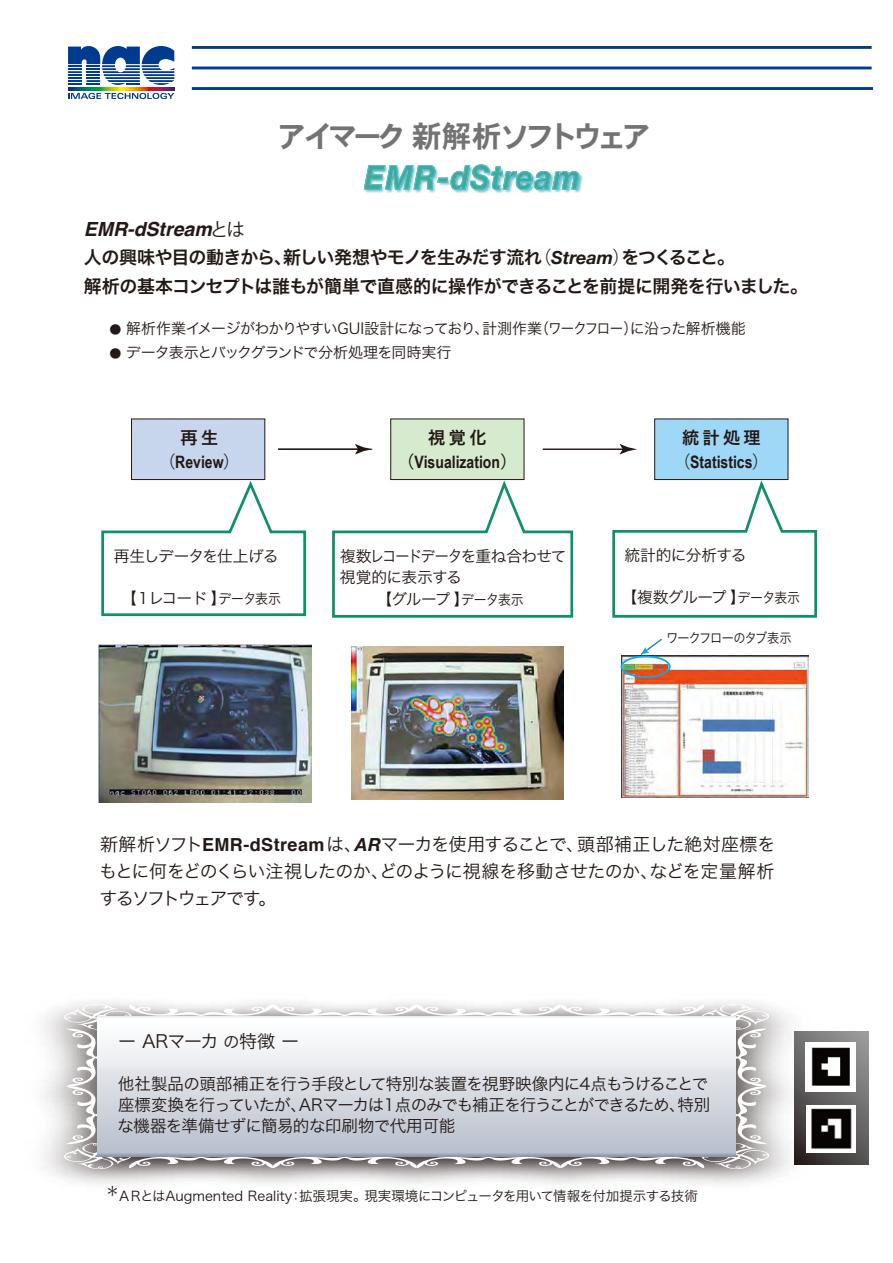
<style>
.page{position:relative;width:893px;height:1263px;background:#fff}
.page>*{position:absolute;margin:0;border:0;box-sizing:border-box;transform-origin:0 0}
.t1{font:italic 700 33px "Helvetica Neue";letter-spacing:.05em;color:#41aa92;scale:.9 1}
.t2{font:30px "DFHS Gothic Std W7";letter-spacing:-.165em;color:#747374}
.t3{font:italic 700 19.5px "Helvetica";color:#221815}
.t4{font:18px/27px "Hira Kaku Pro N W3";letter-spacing:-.065em;color:#221815;text-align:justify}
.t5{font:18px/28.5px "Hira Kaku Pro N W6";letter-spacing:-.035em;color:#221815}
.t6{font:700 17.1px "Arial Narrow";color:#221815}
.t7{font:17.1px "Hira Kaku Pro N W6";letter-spacing:.2em;color:#221815}
.t8{font:16.5px/21px "Hira Kaku Pro N W3";letter-spacing:-.04em;color:#221815}
.t9{font:15.6px/21px "Hira Kaku Pro N W3";letter-spacing:-.045em;color:#221815}
.t10{font:15px "Hira Kaku Pro N W3";letter-spacing:-.05em;color:#221815}
.t11{font:13.5px "Hira Kaku Pro N W3";color:#221815}
.t12{font:13.5px "Hira Kaku Pro N W3";letter-spacing:-.06em;color:#221815;scale:.9 1}
.s1{font-family:"Koz Go Pr 6 N";font-weight:400;font-style:normal;font-size:18px}
.s2{font-family:"Koz Go Pr 6 N"}
.s3{font-family:"Helvetica Neue";font-weight:700;font-style:italic}
.s4{font-size:12px}
.s5{font-family:"Koz Go Pro";font-weight:400}
.s6{font-size:14.25px}
.s7{font-family:"Hira Kaku Pro N W3";font-weight:400}
.s8{font-family:"Helvetica";font-weight:700}
.s9{font-size:16.5px}
</style>
<div class="page">
<hr style="left:192px;top:46px;width:680px;height:3px;background:#003b90">
<hr style="left:192px;top:87px;width:681px;height:3px;background:#003b90">
<hr style="left:192px;top:67px;width:680px;height:2px;background:#003b90">
<img style="left:363px;top:173px;width:220px;height:21px">
<svg style="left:364px;top:164px;width:215px;height:28px"></svg>
<svg style="left:101px;top:477px;width:206px;height:140px"></svg>
<svg style="left:612px;top:476px;width:206px;height:142px"></svg>
<svg style="left:332px;top:477px;width:242px;height:141px"></svg>
<hr style="left:543px;top:448px;width:82px;height:2px;background:#221815">
<svg style="left:620px;top:444px;width:17px;height:10px"></svg>
<hr style="left:278px;top:448px;width:83px;height:2px;background:#221815">
<svg style="left:355px;top:444px;width:17px;height:10px"></svg>
<svg style="left:68px;top:93px;width:106px;height:6px"></svg>
<svg style="left:68px;top:88px;width:106px;height:2px"></svg>
<svg style="left:68px;top:46px;width:106px;height:39px"></svg>
<svg style="left:828px;top:1032px;width:40px;height:133px;background:#767575"></svg>
<img style="left:621px;top:655px;width:187px;height:142px">
<img style="left:828px;top:1105px;width:27px;height:47px">
<img style="left:828px;top:1042px;width:28px;height:49px">
<div style="left:131px;top:418px;width:134px;height:62px;background:#c7d5ed;border:1px solid #221815"></div>
<div style="left:390px;top:418px;width:134px;height:62px;background:#d6eace;border:1px solid #221815"></div>
<div style="left:654px;top:418px;width:134px;height:62px;background:#9fd8f7;border:1px solid #221815"></div>
<div style="left:621px;top:656px;width:50px;height:22px;border:2px solid #00afec;border-radius:50%"></div>
<svg style="left:641px;top:639px;width:21px;height:15px"></svg>
<img style="left:44px;top:1002px;width:784px;height:182px">
<svg style="left:64px;top:1003px;width:705px;height:166px"></svg>
<div style="left:98px;top:1017px;width:637px;height:139px;background:linear-gradient(to bottom,#fff,#b5bcc9)"></div>
<img style="left:99px;top:645px;width:212px;height:157px">
<img style="left:351px;top:647px;width:213px;height:153px">
<h2 class="t2" style="left:277px;top:120px;width:376px">アイマーク 新解析ソフトウェア</h2>
<h1 class="t1" style="left:364px;top:151px;width:241px">EMR-dStream</h1>
<p class="t3" style="left:84px;top:213px;width:162px">EMR-dStream<span class="s1">とは</span></p>
<p class="t5" style="left:84px;top:243px;width:726px">人の興味や目の動きから、新しい発想やモノを生みだす流れ<span class="s2">（</span><span class="s3">Stream</span><span class="s2">）</span>をつくること。<br>解析の基本コンセプトは誰もが簡単で直感的に操作ができることを前提に開発を行いました。</p>
<p class="t10" style="left:109px;top:315px;width:638px"><span class="s4">●</span> 解析作業イメージがわかりやすいGUI設計になっており、計測作業（ワークフロー）に沿った解析機能</p>
<p class="t10" style="left:109px;top:339px;width:343px"><span class="s4">●</span> データ表示とバックグランドで分析処理を同時実行</p>
<p class="t7" style="left:181px;top:422px;width:39px">再生</p>
<p class="t6" style="left:159px;top:449px;width:83px"><span class="s5">（</span>Review<span class="s5">）</span></p>
<p class="t9" style="left:114px;top:544px;width:166px">再生しデータを仕上げる</p>
<p class="t9" style="left:121px;top:586px;width:161px">【１レコード】<span class="s6">データ表示</span></p>
<p class="t7" style="left:428px;top:422px;width:60px">視覚化</p>
<p class="t6" style="left:397px;top:449px;width:121px"><span class="s7">（</span>Visualization<span class="s7">）</span></p>
<p class="t9" style="left:340px;top:544px;width:228px">複数レコードデータを重ね合わせて視覚的に表示する</p>
<p class="t9" style="left:377px;top:588px;width:149px">【グループ】<span class="s6">データ表示</span></p>
<p class="t7" style="left:682px;top:422px;width:80px">統計処理</p>
<p class="t6" style="left:673px;top:449px;width:97px"><span class="s5">（</span>Statistics<span class="s5">）</span></p>
<p class="t9" style="left:624px;top:544px;width:123px">統計的に分析する</p>
<p class="t9" style="left:622px;top:586px;width:180px">【複数グループ】<span class="s6">データ表示</span></p>
<p class="t12" style="left:666px;top:626px;width:141px">ワークフローのタブ表示</p>
<p class="t4" style="left:99px;top:829px;width:678px">新解析ソフト<span class="s8">EMR-dStream</span>は、<span class="s3">AR</span>マーカを使用することで、頭部補正した絶対座標をもとに何をどのくらい注視したのか、どのように視線を移動させたのか、などを定量解析するソフトウェアです。</p>
<p class="t4" style="left:118px;top:1026px;width:183px">ー ARマーカ <span class="s9">の</span>特徴 ー</p>
<p class="t8" style="left:118px;top:1072px;width:594px">他社製品の頭部補正を行う手段として特別な装置を視野映像内に4点もうけることで座標変換を行っていたが、ARマーカは1点のみでも補正を行うことができるため、特別な機器を準備せずに簡易的な印刷物で代用可能</p>
<p class="t11" style="left:106px;top:1183px;width:594px">＊ＡＲとはAugmented Reality：拡張現実。現実環境にコンピュータを用いて情報を付加提示する技術</p>
</div>
